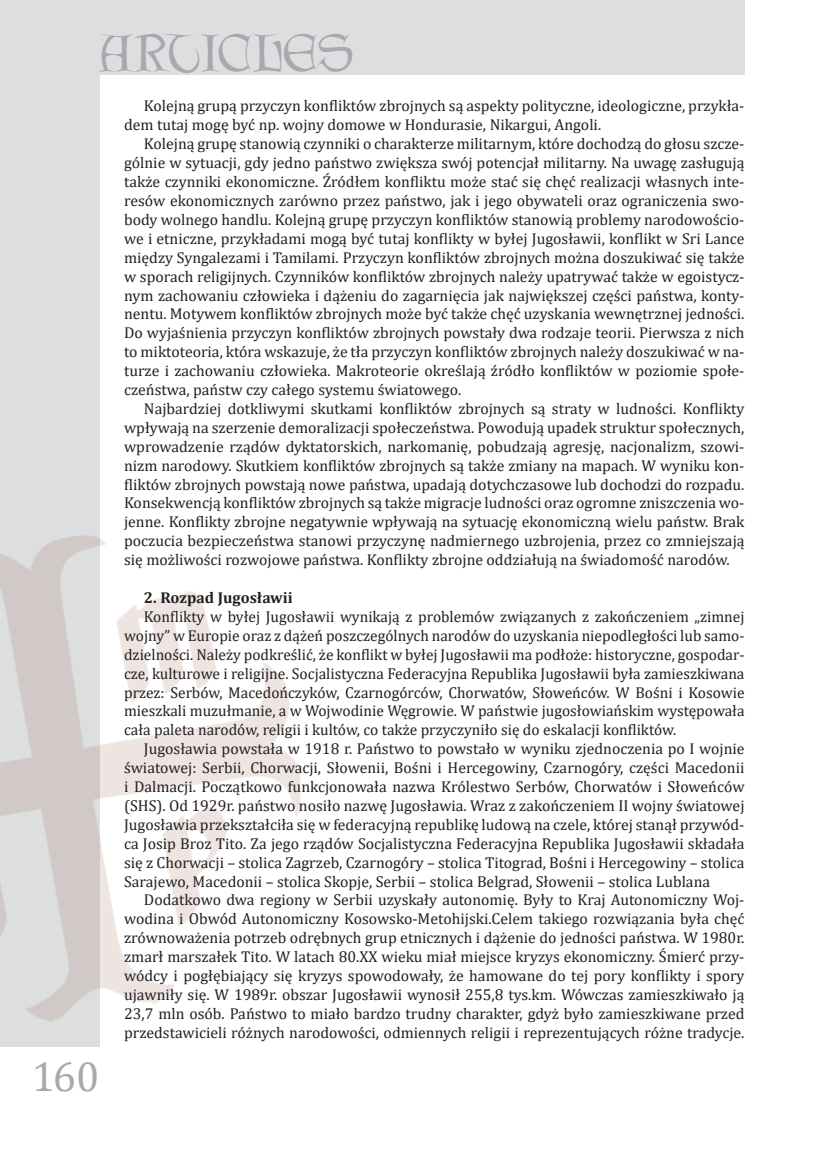
<style>
.page{position:relative;width:819px;height:1166px;background:#fff}
.page>*{position:absolute;margin:0;border:0;box-sizing:border-box;transform-origin:0 0}
.t1{font:46.55px "Lettergical";letter-spacing:-.005em;color:#a8a9ad}
.t2{font:42px "Cambria";color:#a8a9ad}
.Tekst_PO{font:15.75px/18.9px "Cambria";color:#231f20;text-align:justify}
.Tekst_PO-2{font:700 15.75px "Cambria";color:#231f20}
</style>
<div class="page">
<div style="left:0;top:0;width:99px;height:1047px;background:#dddee0"></div>
<div style="left:0;top:0;width:744px;height:74px;background:#dddee0"></div>
<img style="left:0;top:524px;width:300px;height:500px">
<h1 class="t1" style="left:99px;top:25px;width:255px">ARTICLES</h1>
<h2 class="t2" style="left:32px;top:1051px;width:69px">160</h2>
<p class="Tekst_PO" style="left:124px;top:97px;width:622px;text-indent:20px">Kolejną grupą przyczyn konfliktów zbrojnych są aspekty polityczne, ideologiczne, przykła&shy;dem tutaj mogę być np. wojny domowe w Hondurasie, Nikargui, Angoli.</p>
<p class="Tekst_PO" style="left:124px;top:134px;width:622px;text-indent:20px">Kolejną grupę stanowią czynniki o charakterze militarnym, które dochodzą do głosu szcze&shy;gólnie w sytuacji, gdy jedno państwo zwiększa swój potencjał militarny. Na uwagę zasługują także czynniki ekonomiczne. Źródłem konfliktu może stać się chęć realizacji własnych inte&shy;resów ekonomicznych zarówno przez państwo, jak i jego obywateli oraz ograniczenia swo&shy;body wolnego handlu. Kolejną grupę przyczyn konfliktów stanowią problemy narodowościo&shy;we i etniczne, przykładami mogą być tutaj konflikty w byłej Jugosławii, konflikt w Sri Lance między Syngalezami i Tamilami. Przyczyn konfliktów zbrojnych można doszukiwać się także w sporach religijnych. Czynników konfliktów zbrojnych należy upatrywać także w egoistycz&shy;nym zachowaniu człowieka i dążeniu do zagarnięcia jak największej części państwa, konty&shy;nentu. Motywem konfliktów zbrojnych może być także chęć uzyskania wewnętrznej jedności.<br>Do wyjaśnienia przyczyn konfliktów zbrojnych powstały dwa rodzaje teorii. Pierwsza z nich to miktoteoria, która wskazuje, że tła przyczyn konfliktów zbrojnych należy doszukiwać w na&shy;turze i zachowaniu człowieka. Makroteorie określają źródło konfliktów w poziomie społe&shy;czeństwa, państw czy całego systemu światowego.</p>
<p class="Tekst_PO" style="left:124px;top:399px;width:622px;text-indent:20px">Najbardziej dotkliwymi skutkami konfliktów zbrojnych są straty w ludności. Konflikty wpływają na szerzenie demoralizacji społeczeństwa. Powodują upadek struktur społecznych, wprowadzenie rządów dyktatorskich, narkomanię, pobudzają agresję, nacjonalizm, szowi&shy;nizm narodowy. Skutkiem konfliktów zbrojnych są także zmiany na mapach. W wyniku kon&shy;fliktów zbrojnych powstają nowe państwa, upadają dotychczasowe lub dochodzi do rozpadu.<br>Konsekwencją konfliktów zbrojnych są także migracje ludności oraz ogromne zniszczenia wo&shy;jenne. Konflikty zbrojne negatywnie wpływają na sytuację ekonomiczną wielu państw. Brak poczucia bezpieczeństwa stanowi przyczynę nadmiernego uzbrojenia, przez co zmniejszają się możliwości rozwojowe państwa. Konflikty zbrojne oddziałują na świadomość narodów.</p>
<p class="Tekst_PO-2" style="left:144px;top:586px;width:150px">2. Rozpad Jugosławii</p>
<p class="Tekst_PO" style="left:124px;top:607px;width:622px;text-indent:20px">Konflikty w byłej Jugosławii wynikają z problemów związanych z zakończeniem „zimnej wojny” w Europie oraz z dążeń poszczególnych narodów do uzyskania niepodległości lub samo&shy;dzielności. Należy podkreślić, że konflikt w byłej Jugosławii ma podłoże: historyczne, gospodar&shy;cze, kulturowe i religijne. Socjalistyczna Federacyjna Republika Jugosławii była zamieszkiwana przez: Serbów, Macedończyków, Czarnogórców, Chorwatów, Słoweńców. W Bośni i Kosowie mieszkali muzułmanie, a w Wojwodinie Węgrowie. W państwie jugosłowiańskim występowała cała paleta narodów, religii i kultów, co także przyczyniło się do eskalacji konfliktów.</p>
<p class="Tekst_PO" style="left:124px;top:739px;width:622px;text-indent:20px">Jugosławia powstała w 1918 r. Państwo to powstało w wyniku zjednoczenia po I wojnie światowej: Serbii, Chorwacji, Słowenii, Bośni i Hercegowiny, Czarnogóry, części Macedonii i Dalmacji. Początkowo funkcjonowała nazwa Królestwo Serbów, Chorwatów i Słoweńców (SHS). Od 1929r. państwo nosiło nazwę Jugosławia. Wraz z zakończeniem II wojny światowej Jugosławia przekształciła się w federacyjną republikę ludową na czele, której stanął przywód&shy;ca Josip Broz Tito. Za jego rządów Socjalistyczna Federacyjna Republika Jugosławii składała się z Chorwacji – stolica Zagrzeb, Czarnogóry – stolica Titograd, Bośni i Hercegowiny – stolica Sarajewo, Macedonii – stolica Skopje, Serbii – stolica Belgrad, Słowenii – stolica Lublana</p>
<p class="Tekst_PO" style="left:124px;top:890px;width:622px;text-indent:20px">Dodatkowo dwa regiony w Serbii uzyskały autonomię. Były to Kraj Autonomiczny Woj&shy;wodina i Obwód Autonomiczny Kosowsko-Metohijski.Celem takiego rozwiązania była chęć zrównoważenia potrzeb odrębnych grup etnicznych i dążenie do jedności państwa. W 1980r. zmarł marszałek Tito. W latach 80.XX wieku miał miejsce kryzys ekonomiczny. Śmierć przy&shy;wódcy i pogłębiający się kryzys spowodowały, że hamowane do tej pory konflikty i spory ujawniły się. W 1989r. obszar Jugosławii wynosił 255,8 tys.km. Wówczas zamieszkiwało ją 23,7 mln osób. Państwo to miało bardzo trudny charakter, gdyż było zamieszkiwane przed przedstawicieli różnych narodowości, odmiennych religii i reprezentujących różne tradycje.</p>
</div>
